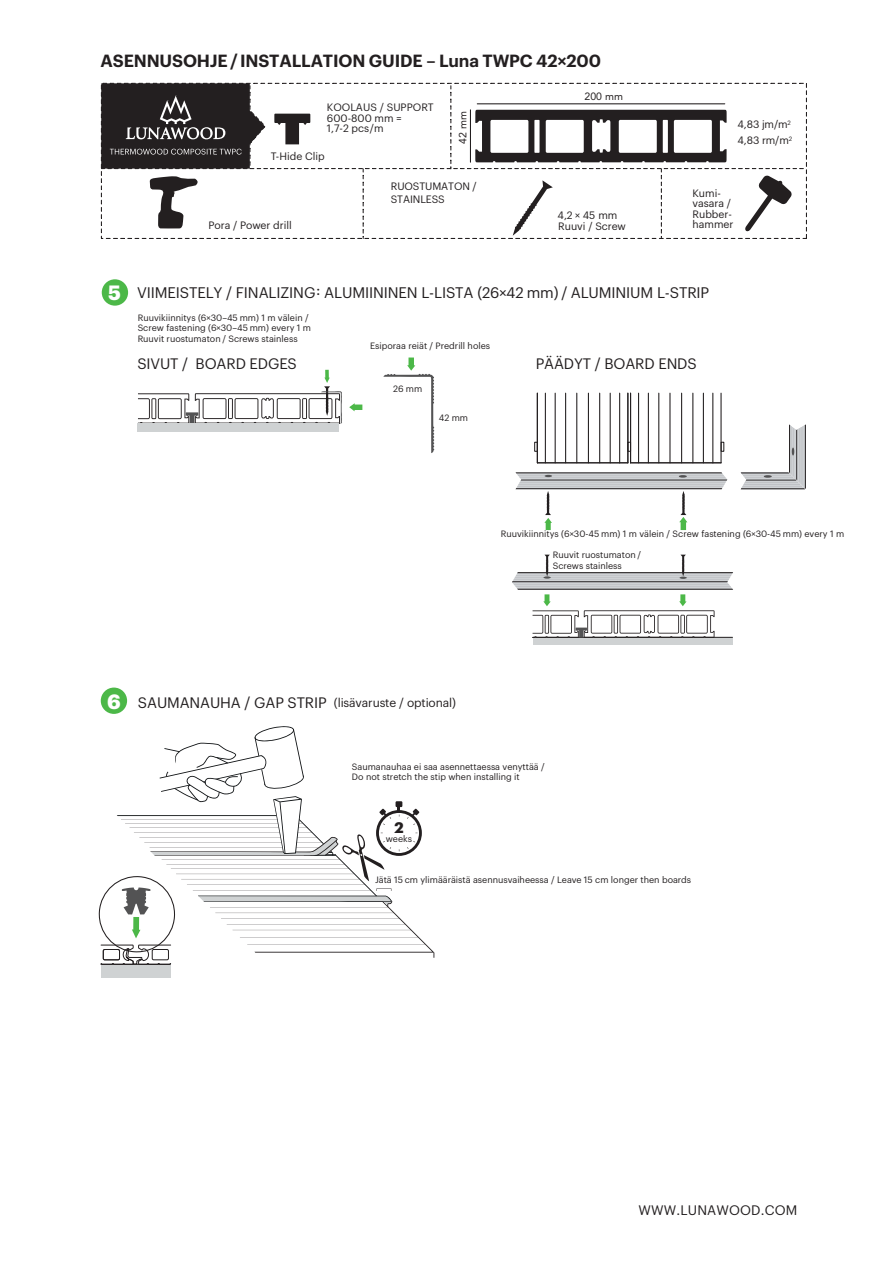
<style>
.page{position:relative;width:893px;height:1263px;background:#fff}
.page>*{position:absolute;margin:0;border:0;box-sizing:border-box;transform-origin:0 0}
.t1{font:600 17.25px "Graphik";letter-spacing:-.01em;color:#231f20}
.t2{font:15px "Graphik";letter-spacing:-.01em;color:#231f20}
.t3{font:700 15px "Graphik";color:#231f20}
.t4{font:14.85px "Graphik";letter-spacing:-.01em;color:#231f20}
.t5{font:13.5px "Graphik";letter-spacing:.01em;color:#231f20}
.t6{font:12px "Graphik";letter-spacing:-.01em;color:#231f20}
.t7{font:10.5px/10.5px "Graphik";color:#231f20}
.t8{font:10.5px "Avenir LT Std";color:#231f20}
.t9{font:9px/10.5px "Graphik";color:#231f20}
.s1{font-weight:700;font-size:20.25px;color:#fff}
.s2{font-size:14.85px}
</style>
<div class="page">
<svg style="left:383px;top:357px;width:51px;height:96px"></svg>
<div style="left:102px;top:279px;width:26px;height:27px;background:#4cb848;border-radius:50%"></div>
<hr style="left:720px;top:393px;width:2px;height:70px;background:#231f20">
<hr style="left:537px;top:393px;width:1px;height:70px;background:#231f20">
<hr style="left:627px;top:393px;width:1px;height:70px;background:#231f20">
<hr style="left:537px;top:462px;width:91px;height:1px;background:#231f20">
<hr style="left:545px;top:393px;width:1px;height:70px;background:#231f20">
<hr style="left:555px;top:393px;width:1px;height:70px;background:#231f20">
<hr style="left:565px;top:393px;width:1px;height:70px;background:#231f20">
<hr style="left:576px;top:393px;width:1px;height:70px;background:#231f20">
<hr style="left:588px;top:393px;width:1px;height:70px;background:#231f20">
<hr style="left:599px;top:393px;width:1px;height:70px;background:#231f20">
<hr style="left:610px;top:393px;width:1px;height:70px;background:#231f20">
<hr style="left:619px;top:393px;width:1px;height:70px;background:#231f20">
<hr style="left:630px;top:393px;width:1px;height:70px;background:#231f20">
<hr style="left:631px;top:462px;width:90px;height:1px;background:#231f20">
<hr style="left:638px;top:393px;width:1px;height:70px;background:#231f20">
<hr style="left:648px;top:393px;width:1px;height:70px;background:#231f20">
<hr style="left:658px;top:393px;width:1px;height:70px;background:#231f20">
<hr style="left:669px;top:393px;width:1px;height:70px;background:#231f20">
<hr style="left:681px;top:393px;width:1px;height:70px;background:#231f20">
<hr style="left:692px;top:393px;width:1px;height:70px;background:#231f20">
<hr style="left:703px;top:393px;width:1px;height:70px;background:#231f20">
<hr style="left:712px;top:393px;width:1px;height:70px;background:#231f20">
<div style="left:534px;top:442px;width:4px;height:10px;border:1px solid #231f20"></div>
<div style="left:627px;top:442px;width:4px;height:10px;border:1px solid #231f20"></div>
<svg style="left:721px;top:442px;width:3px;height:10px"></svg>
<svg style="left:515px;top:472px;width:212px;height:58px"></svg>
<svg style="left:138px;top:370px;width:204px;height:54px"></svg>
<div style="left:138px;top:423px;width:201px;height:9px;background:#cfd2d3"></div>
<svg style="left:349px;top:403px;width:13px;height:8px"></svg>
<div style="left:533px;top:637px;width:199px;height:8px;background:#cfd2d3"></div>
<svg style="left:512px;top:555px;width:221px;height:83px"></svg>
<svg style="left:741px;top:424px;width:65px;height:65px"></svg>
<div style="left:101px;top:964px;width:69px;height:14px;background:#cfd2d3"></div>
<svg style="left:98px;top:726px;width:336px;height:242px"></svg>
<div style="left:101px;top:687px;width:26px;height:27px;background:#4cb848;border-radius:50%"></div>
<svg style="left:101px;top:83px;width:705px;height:155px"></svg>
<h1 class="t1" style="left:101px;top:47px;width:502px">ASENNUSOHJE/ INSTALLATION GUIDE – Luna TWPC 42×200</h1>
<p class="t7" style="left:327px;top:101px;width:108px">KOOLAUS / SUPPORT<br>600-800 mm =<br>1,7-2 pcs/m</p>
<p class="t7" style="left:271px;top:150px;width:55px">T-Hide Clip</p>
<p class="t8" style="left:457px;top:144px;width:34px;rotate:-90deg">42 mm</p>
<p class="t8" style="left:585px;top:90px;width:40px">200 mm</p>
<p class="t7" style="left:738px;top:118px;width:55px">4,83 jm/m<sup>2</sup></p>
<p class="t7" style="left:738px;top:134px;width:56px">4,83 rm/m<sup>2</sup></p>
<p class="t7" style="left:391px;top:178px;width:88px;line-height:13.5px">RUOSTUMATON /<br>STAINLESS</p>
<p class="t7" style="left:692px;top:187px;width:42px">Kumi&shy;vasara /<br>Rubber&shy;hammer</p>
<p class="t7" style="left:558px;top:209px;width:61px">4,2 × 45 mm</p>
<p class="t7" style="left:209px;top:219px;width:85px">Pora / Power drill</p>
<p class="t7" style="left:558px;top:220px;width:69px">Ruuvi / Screw</p>
<h2 class="t2" style="left:108px;top:282px;width:603px"><span class="s1">5</span> VIIMEISTELY / FINALIZING: ALUMIININEN L-LISTA (26×42 mm) / ALUMINIUM L-STRIP</h2>
<p class="t9" style="left:138px;top:312px;width:175px">Ruuvikiinnitys (6×30–45 mm) 1 m välein /<br>Screw fastening (6×30–45 mm) every 1 m<br>Ruuvit ruostumaton / Screws stainless</p>
<p class="t9" style="left:370px;top:339px;width:122px">Esiporaa reiät / Predrill holes</p>
<h3 class="t4" style="left:137px;top:353px;width:161px">SIVUT / BOARD EDGES</h3>
<h3 class="t4" style="left:536px;top:353px;width:163px">PÄÄDYT / BOARD ENDS</h3>
<p class="t9" style="left:393px;top:383px;width:31px">26 mm</p>
<p class="t9" style="left:439px;top:411px;width:31px">42 mm</p>
<p class="t9" style="left:501px;top:528px;width:345px">Ruuvikiinnitys (6×30-45 mm) 1 m välein / Screw fastening (6×30-45 mm) every 1 m</p>
<p class="t9" style="left:553px;top:549px;width:90px">Ruuvit ruostumaton /<br>Screws stainless</p>
<h3 class="t6" style="left:107px;top:694px;width:350px"><span class="s1">6</span> <span class="s2">SAUMANAUHA / GAP STRIP</span> (lisävaruste / optional)</h3>
<p class="t9" style="left:352px;top:760px;width:194px">Saumanauhaa ei saa asennettaessa venyttää /<br>Do not stretch the stip when installing it</p>
<h2 class="t3" style="left:394px;top:815px;width:11px">2</h2>
<p class="t9" style="left:386px;top:832px;width:28px">weeks</p>
<p class="t9" style="left:375px;top:874px;width:318px">Jätä 15 cm ylimääräistä asennusvaiheessa / Leave 15 cm longer then boards</p>
<h3 class="t5" style="left:639px;top:1200px;width:160px">WWW.LUNAWOOD.COM</h3>
</div>
